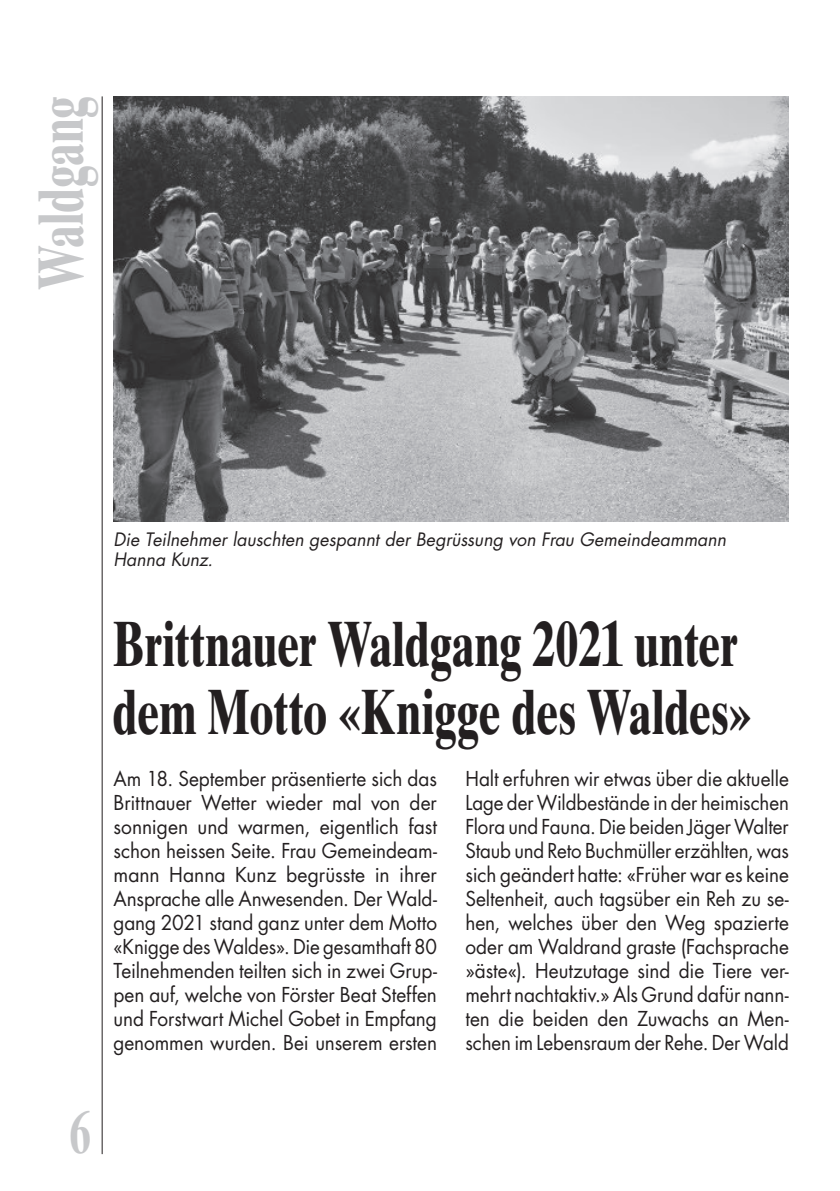
<style>
.page{position:relative;width:840px;height:1191px;background:#fff}
.page>*{position:absolute;margin:0;border:0;box-sizing:border-box;transform-origin:0 0}
.t1{font:700 64px/68px "Times Ten LT Std";letter-spacing:-.005em;color:#231f20;scale:.7 1}
.t2{font:700 64px "Times Ten LT Std";letter-spacing:-.005em;color:#c7c8ca;scale:.7 1}
.t3{font:700 60px "Times Ten LT Std";color:#c7c8ca;scale:.7 1}
.t4{font:20px/24px "Futura Std";letter-spacing:-.005em;color:#231f20;text-align:justify;scale:.95 1}
.t5{font:italic 18px/20px "Futura Std";color:#231f20}
</style>
<div class="page">
<hr style="left:102px;top:96px;width:1px;height:1058px;background:#231f20">
<img style="left:113px;top:96px;width:675px;height:425px">
<h1 class="t2" style="left:22px;top:290px;width:279px;rotate:-90deg">Waldgang</h1>
<h2 class="t3" style="left:70px;top:1096px;width:32px">6</h2>
<p class="t5" style="left:113px;top:529px;width:613px">Die Teilnehmer lauschten gespannt der Begrüssung von Frau Gemeindeammann<br>Hanna Kunz.</p>
<h1 class="t1" style="left:113px;top:609px;width:913px">Brittnauer Waldgang 2021 unter dem Motto «Knigge des Waldes»</h1>
<p class="t4" style="left:113px;top:766px;width:342px">Am 18. September präsentierte sich das Brittnauer Wetter wieder mal von der sonnigen und warmen, eigentlich fast schon heissen Seite. Frau Gemeindeam&shy;mann Hanna Kunz begrüsste in ihrer Ansprache alle Anwesenden. Der Wald&shy;gang 2021 stand ganz unter dem Motto «Knigge des Waldes». Die gesamthaft 80<br>Teilnehmenden teilten sich in zwei Grup&shy;pen auf, welche von Förster Beat Steffen und Forstwart Michel Gobet in Empfang genommen wurden. Bei unserem ersten</p>
<p class="t4" style="left:465px;top:766px;width:342px">Halt erfuhren wir etwas über die aktuelle Lage der Wildbestände in der heimischen Flora und Fauna. Die beiden Jäger Walter Staub und Reto Buchmüller erzählten, was sich geändert hatte: «Früher war es keine Seltenheit, auch tagsüber ein Reh zu se&shy;hen, welches über den Weg spazierte oder am Waldrand graste (Fachsprache »äste«). Heutzutage sind die Tiere ver&shy;mehrt nachtaktiv.» Als Grund dafür nann&shy;ten die beiden den Zuwachs an Men&shy;schen im Lebensraum der Rehe. Der Wald</p>
</div>
